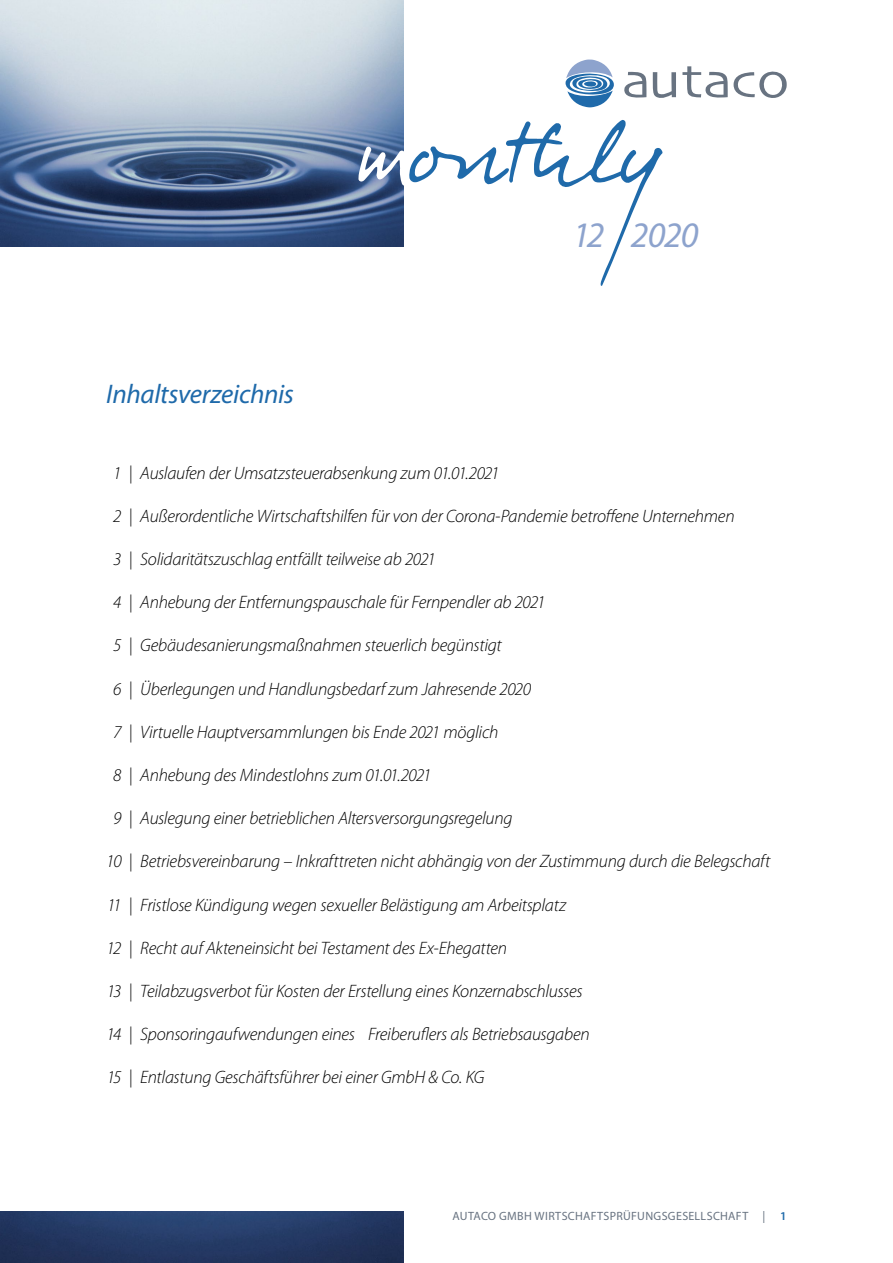
<style>
.page{position:relative;width:893px;height:1263px;background:#fff}
.page>*{position:absolute;margin:0;border:0;box-sizing:border-box;transform-origin:0 0}
.t1{font:italic 36px "Myriad Pro";letter-spacing:-.03em;color:#8da3cd}
.t2{font:italic 27px "Myriad Pro";letter-spacing:-.01em;color:#1f6aaa}
.t3{font:italic 300 18px "Myriad Pro";letter-spacing:-.015em;color:#000}
.t4{font:12px "Myriad Pro";letter-spacing:.03em;color:#687381}
.s1{font-weight:600;color:#1f6aaa}
</style>
<div class="page">
<img style="left:0;top:0;width:404px;height:247px">
<img style="left:0;top:1212px;width:404px;height:51px">
<svg style="left:565px;top:59px;width:49px;height:48px"></svg>
<svg style="left:624px;top:72px;width:52px;height:26px"></svg>
<svg style="left:682px;top:66px;width:105px;height:32px"></svg>
<svg style="left:358px;top:119px;width:305px;height:167px"></svg>
<h2 class="t2" style="left:106px;top:377px;width:189px">Inhaltsverzeichnis</h2>
<h1 class="t1" style="left:572px;top:212px;width:128px">12 2020</h1>
<p class="t3" style="left:113px;top:462px;width:388px">1 | Auslaufen der Umsatzsteuerabsenkung zum 01.01.2021</p>
<p class="t3" style="left:113px;top:505px;width:623px">2 | Außerordentliche Wirtschaftshilfen für von der Corona-Pandemie betroffene Unternehmen</p>
<p class="t3" style="left:113px;top:548px;width:324px">3 | Solidaritätszuschlag entfällt teilweise ab 2021</p>
<p class="t3" style="left:113px;top:591px;width:434px">4 | Anhebung der Entfernungspauschale für Fernpendler ab 2021</p>
<p class="t3" style="left:113px;top:635px;width:390px">5 | Gebäudesanierungsmaßnahmen steuerlich begünstigt</p>
<p class="t3" style="left:113px;top:678px;width:419px">6 | Überlegungen und Handlungsbedarf zum Jahresende 2020</p>
<p class="t3" style="left:113px;top:721px;width:387px">7 | Virtuelle Hauptversammlungen bis Ende 2021 möglich</p>
<p class="t3" style="left:113px;top:764px;width:320px">8 | Anhebung des Mindestlohns zum 01.01.2021</p>
<p class="t3" style="left:113px;top:807px;width:401px">9 | Auslegung einer betrieblichen Altersversorgungsregelung</p>
<p class="t3" style="left:106px;top:851px;width:666px">10 | Betriebsvereinbarung – Inkrafttreten nicht abhängig von der Zustimmung durch die Belegschaft</p>
<p class="t3" style="left:107px;top:894px;width:460px">11 | Fristlose Kündigung wegen sexueller Belästigung am Arbeitsplatz</p>
<p class="t3" style="left:107px;top:937px;width:402px">12 | Recht auf Akteneinsicht bei Testament des Ex-Ehegatten</p>
<p class="t3" style="left:107px;top:980px;width:477px">13 | Teilabzugsverbot für Kosten der Erstellung eines Konzernabschlusses</p>
<p class="t3" style="left:106px;top:1023px;width:485px">14 | Sponsoringaufwendungen eines Freiberuflers als Betriebsausgaben</p>
<p class="t3" style="left:107px;top:1067px;width:379px">15 | Entlastung Geschäftsführer bei einer GmbH &amp; Co. KG</p>
<p class="t4" style="left:452px;top:1208px;width:124px">AUTACO GMBH WIRTSCHA</p>
<p class="t4" style="left:591px;top:1208px;width:131px">FTSPRÜFUNGSGESELLSCHA</p>
<p class="t4" style="left:736px;top:1208px;width:11px">FT</p>
<p class="t4" style="left:762px;top:1208px;width:26px">| <span class="s1">1</span></p>
</div>
